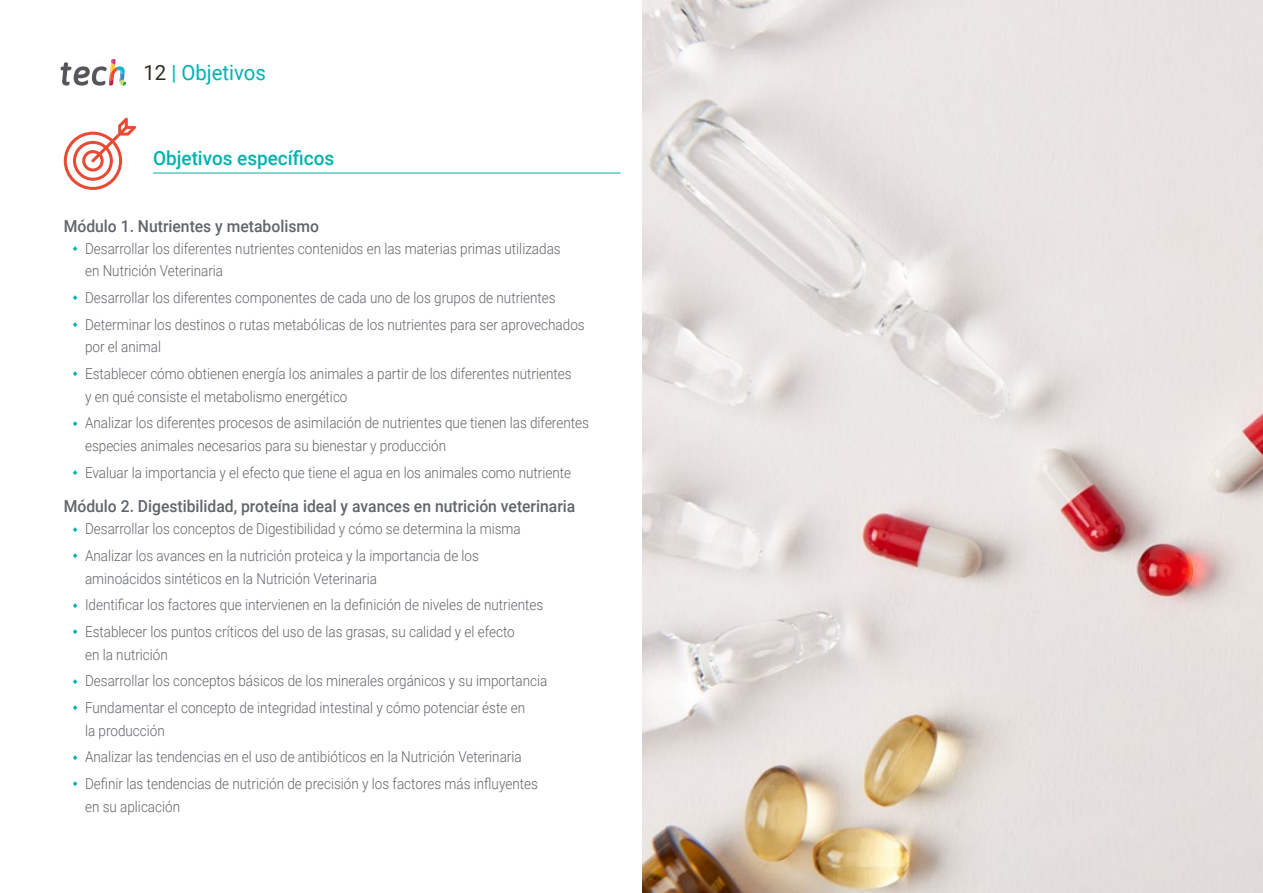
<style>
.page{position:relative;width:1263px;height:893px;background:#fff}
.page>*{position:absolute;margin:0;border:0;box-sizing:border-box;transform-origin:0 0}
.t1{font:21px "Roboto";color:#00b2af}
.t2{font:500 19.5px "Roboto";color:#00b2af}
.t3{font:500 16.5px "Roboto";color:#61646a;scale:.95 1}
.t4{font:300 15px/26.7px "Roboto";color:#61646a;scale:.9 1}
.s1{color:#312e20}
</style>
<div class="page">
<img style="left:642px;top:0;width:621px;height:893px">
<hr style="left:153px;top:173px;width:468px;height:1px;background:#00b2af">
<svg style="left:64px;top:118px;width:72px;height:72px"></svg>
<svg style="left:61px;top:59px;width:65px;height:27px"></svg>
<h1 class="t1" style="left:144px;top:57px;width:124px"><span class="s1">12</span> | Objetivos</h1>
<h2 class="t2" style="left:153px;top:144px;width:183px">Objetivos específicos</h2>
<p class="t3" style="left:64px;top:214px;width:270px">Módulo 1. Nutrientes y metabolismo</p>
<p class="t4" style="left:85px;top:237px;width:530px;line-height:22.5px">Desarrollar los diferentes nutrientes contenidos en las materias primas utilizadas en Nutrición Veterinaria</p>
<p class="t4" style="left:85px;top:284px;width:557px">Desarrollar los diferentes componentes de cada uno de los grupos de nutrientes<br>Determinar los destinos o rutas metabólicas de los nutrientes para ser aprovechados</p>
<p class="t4" style="left:85px;top:333px;width:542px">por el animal<br>Establecer cómo obtienen energía los animales a partir de los diferentes nutrientes</p>
<p class="t4" style="left:85px;top:382px;width:561px">y en qué consiste el metabolismo energético<br>Analizar los diferentes procesos de asimilación de nutrientes que tienen las diferentes</p>
<p class="t4" style="left:85px;top:432px;width:542px">especies animales necesarios para su bienestar y producción<br>Evaluar la importancia y el efecto que tiene el agua en los animales como nutriente</p>
<p class="t3" style="left:64px;top:494px;width:540px">Módulo 2. Digestibilidad, proteína ideal y avances en nutrición veterinaria</p>
<p class="t4" style="left:85px;top:515px;width:486px">Desarrollar los conceptos de Digestibilidad y cómo se determina la misma<br>Analizar los avances en la nutrición proteica y la importancia de los</p>
<p class="t4" style="left:85px;top:564px;width:511px">aminoácidos sintéticos en la Nutrición Veterinaria<br>Identificar los factores que intervienen en la definición de niveles de nutrientes<br>Establecer los puntos críticos del uso de las grasas, su calidad y el efecto</p>
<p class="t4" style="left:85px;top:640px;width:515px">en la nutrición<br>Desarrollar los conceptos básicos de los minerales orgánicos y su importancia<br>Fundamentar el concepto de integridad intestinal y cómo potenciar éste en</p>
<p class="t4" style="left:85px;top:716px;width:505px">la producción<br>Analizar las tendencias en el uso de antibióticos en la Nutrición Veterinaria<br>Definir las tendencias de nutrición de precisión y los factores más influyentes</p>
<p class="t4" style="left:85px;top:792px;width:107px">en su aplicación</p>
</div>
